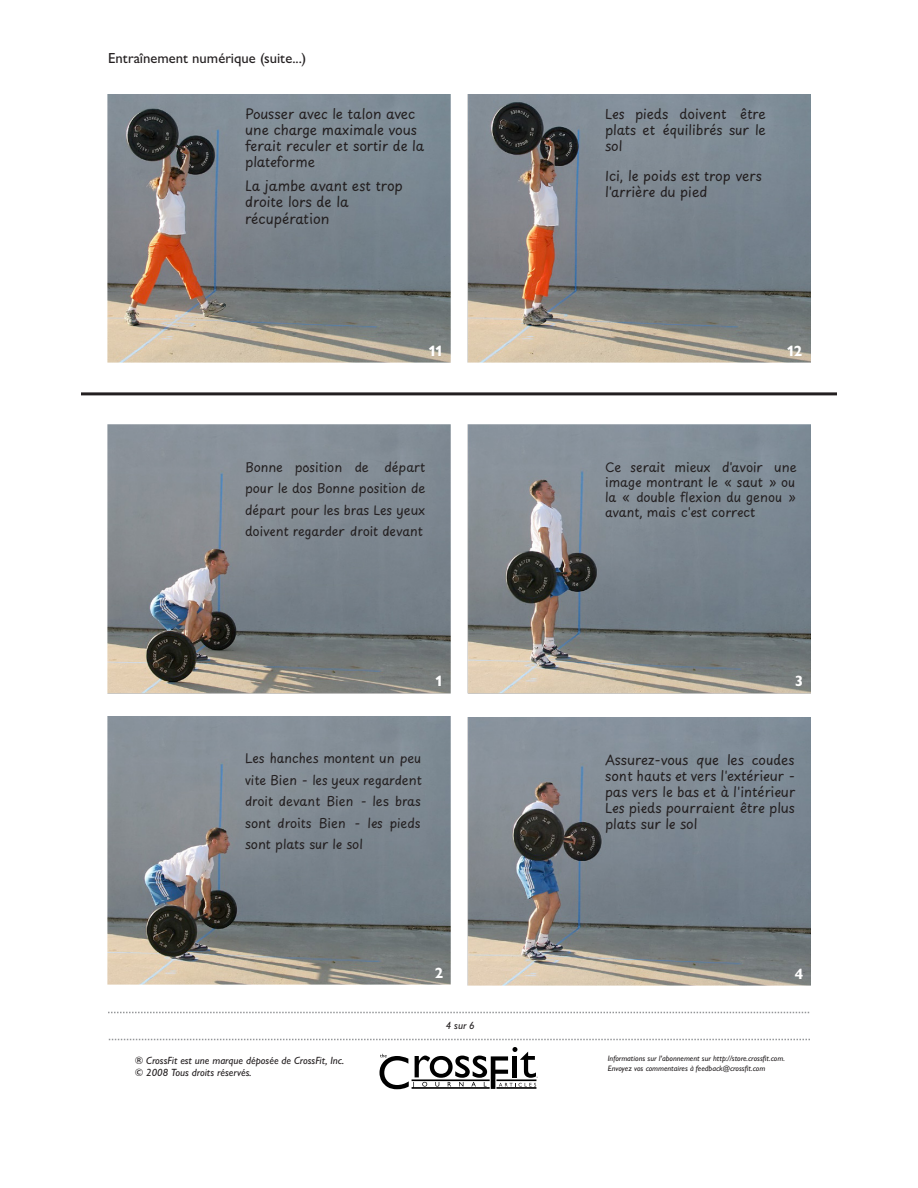
<style>
.page{position:relative;width:918px;height:1188px;background:#fff}
.page>*{position:absolute;margin:0;border:0;box-sizing:border-box;transform-origin:0 0}
.t1{font:700 15px "Gill Sans Nova";color:#fff}
.t2{font:500 14.55px "Gill Sans Nova";color:#231f20}
.t3{font:13.8px/16.5px "Playpen Sans";color:#231f20}
.t4{font:13.5px/16.2px "Playpen Sans";color:#231f20}
.t5{font:13.35px/16px "Playpen Sans";color:#231f20;text-align:justify}
.t6{font:12.6px/21.6px "Playpen Sans";color:#231f20;text-align:justify}
.t7{font:italic 500 10.5px/12.6px "Gill Sans Nova";color:#231f20}
.t8{font:italic 500 7.8px/9.4px "Gill Sans Nova";color:#231f20}
</style>
<div class="page">
<svg style="left:380px;top:1047px;width:158px;height:42px"></svg>
<svg style="left:108px;top:1012px;width:702px;height:1px"></svg>
<svg style="left:108px;top:1039px;width:702px;height:1px"></svg>
<img style="left:108px;top:425px;width:342px;height:269px">
<img style="left:468px;top:717px;width:342px;height:269px">
<img style="left:108px;top:716px;width:342px;height:269px">
<img style="left:468px;top:425px;width:342px;height:269px">
<img style="left:108px;top:94px;width:342px;height:269px">
<img style="left:468px;top:94px;width:342px;height:269px">
<hr style="left:81px;top:392px;width:756px;height:3px;background:#231f20">
<p class="t2" style="left:108px;top:49px;width:200px">Entraînement numérique (suite...)</p>
<p class="t4" style="left:245px;top:105px;width:181px">Pousser avec le talon avec une charge maximale vous ferait reculer et sortir de la plateforme</p>
<p class="t3" style="left:245px;top:177px;width:159px">La jambe avant est trop droite lors de la récupération</p>
<p class="t5" style="left:605px;top:105px;width:163px">Les pieds doivent être plats et équilibrés sur le sol</p>
<p class="t4" style="left:605px;top:167px;width:158px">Ici, le poids est trop vers l'arrière du pied</p>
<p class="t1" style="left:428px;top:341px;width:17px">11</p>
<p class="t1" style="left:786px;top:341px;width:18px">12</p>
<p class="t6" style="left:245px;top:456px;width:182px">Bonne position de départ pour le dos Bonne position de départ pour les bras Les yeux doivent regarder droit devant</p>
<p class="t6" style="left:605px;top:459px;width:193px;line-height:15.1px;text-align:left">Ce serait mieux d'avoir une image montrant le « saut » ou la « double flexion du genou » avant, mais c'est correct</p>
<p class="t1" style="left:435px;top:672px;width:10px">1</p>
<p class="t1" style="left:795px;top:672px;width:10px">3</p>
<p class="t6" style="left:245px;top:747px;width:178px">Les hanches montent un peu vite Bien - les yeux regardent droit devant Bien - les bras sont droits Bien - les pieds sont plats sur le sol</p>
<p class="t5" style="left:605px;top:751px;width:192px">Assurez-vous que les coudes sont hauts et vers l'extérieur - pas vers le bas et à l'intérieur Les pieds pourraient être plus plats sur le sol</p>
<p class="t1" style="left:435px;top:963px;width:10px">2</p>
<p class="t1" style="left:795px;top:964px;width:10px">4</p>
<p class="t7" style="left:446px;top:1019px;width:30px">4 sur 6</p>
<p class="t7" style="left:135px;top:1054px;width:211px">® CrossFit est une marque déposée de CrossFit, Inc. © 2008 Tous droits réservés.</p>
<p class="t8" style="left:608px;top:1054px;width:179px">Informations sur l'abonnement sur http://store.crossfit.com.<br>Envoyez vos commentaires à feedback@crossfit.com</p>
</div>
